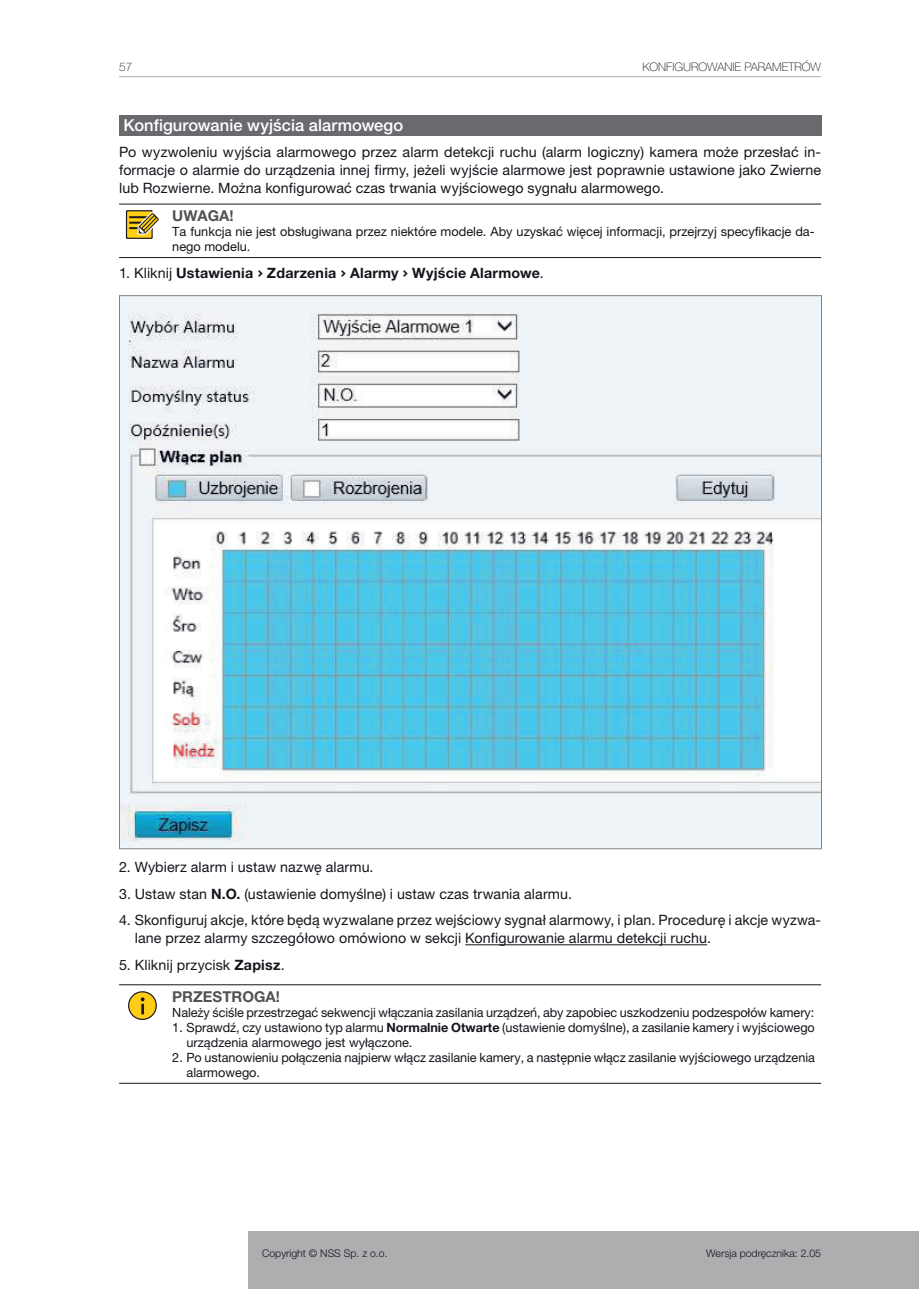
<style>
.page{position:relative;width:919px;height:1289px;background:#fff}
.page>*{position:absolute;margin:0;border:0;box-sizing:border-box;transform-origin:0 0}
.Pogrubienia{font:500 16.5px "Helvetica Neue LT Pro";letter-spacing:.005em;color:#fff}
.UWAGA{font:700 15px "Helvetica Neue LT Pro";color:#505256}
.t1{font:14.25px/18px "Helvetica Neue LT Pro";letter-spacing:.005em;color:#13151b;text-align:justify}
.t2{font:700 14.25px "Helvetica Neue LT Pro";letter-spacing:.015em;color:#13151b}
.Tekst_w_ramce{font:12.75px/15px "Helvetica Neue LT Pro";letter-spacing:-.005em;color:#13151b}
.t3{font:100 11.85px "Helvetica Neue LT Pro";color:#13151b}
.t4{font:300 10.5px "Helvetica Neue LT Pro";color:#13151b}
.s1{font-weight:400}
.s2{font-family:"Nexa";font-weight:800}
.s3{font-weight:700}
</style>
<div class="page">
<div style="left:248px;top:1231px;width:670px;height:57px;background:#adaeb0"></div>
<hr style="left:119px;top:76px;width:702px;height:1px;background:#adaeb0">
<div style="left:119px;top:115px;width:702px;height:21px;background:#696a6e"></div>
<hr style="left:465px;top:944px;width:242px;height:1px;background:#13151b">
<hr style="left:119px;top:204px;width:47px;height:1px;background:#13151b">
<hr style="left:166px;top:204px;width:655px;height:1px;background:#13151b">
<hr style="left:119px;top:257px;width:47px;height:1px;background:#13151b">
<hr style="left:166px;top:257px;width:655px;height:1px;background:#13151b">
<hr style="left:119px;top:984px;width:47px;height:1px;background:#13151b">
<hr style="left:166px;top:984px;width:655px;height:1px;background:#13151b">
<hr style="left:119px;top:1082px;width:47px;height:1px;background:#13151b">
<hr style="left:166px;top:1082px;width:655px;height:1px;background:#13151b">
<svg style="left:126px;top:210px;width:33px;height:29px"></svg>
<svg style="left:128px;top:991px;width:29px;height:28px"></svg>
<img style="left:121px;top:297px;width:698px;height:550px">
<p class="t3" style="left:119px;top:60px;width:15px">57</p>
<p class="t3" style="left:642px;top:60px;width:180px">KONFIGUROWANIE PARAMETRÓW</p>
<p class="Pogrubienia" style="left:123px;top:115px;width:281px">Konfigurowanie wyjścia alarmowego</p>
<p class="t1" style="left:119px;top:143px;width:703px">Po wyzwoleniu wyjścia alarmowego przez alarm detekcji ruchu (alarm logiczny) kamera może przesłać in&shy;formacje o alarmie do urządzenia innej firmy, jeżeli wyjście alarmowe jest poprawnie ustawione jako Zwierne lub Rozwierne. Można konfigurować czas trwania wyjściowego sygnału alarmowego.</p>
<p class="UWAGA" style="left:172px;top:206px;width:63px">UWAGA!</p>
<p class="Tekst_w_ramce" style="left:172px;top:224px;width:644px">Ta funkcja nie jest obsługiwana przez niektóre modele. Aby uzyskać więcej informacji, przejrzyj specyfikacje da&shy;nego modelu.</p>
<p class="t2" style="left:119px;top:264px;width:426px"><span class="s1">1. Kliknij</span> Ustawienia <span class="s2">&gt;</span> Zdarzenia <span class="s2">&gt;</span> Alarmy <span class="s2">&gt;</span> Wyjście Alarmowe<span class="s1">.</span></p>
<p class="t1" style="left:119px;top:858px;width:256px">2. Wybierz alarm i ustaw nazwę alarmu.</p>
<p class="t1" style="left:119px;top:884px;width:454px">3. Ustaw stan <span class="s3">N.O.</span> (ustawienie domyślne) i ustaw czas trwania alarmu.</p>
<p class="t1" style="left:135px;top:911px;width:687px;text-indent:-16px">4. Skonfiguruj akcje, które będą wyzwalane przez wejściowy sygnał alarmowy, i plan. Procedurę i akcje wyzwa&shy;lane przez alarmy szczegółowo omówiono w sekcji Konfigurowanie alarmu detekcji ruchu.</p>
<p class="t1" style="left:119px;top:955px;width:167px">5. Kliknij przycisk <span class="s3">Zapisz</span>.</p>
<p class="UWAGA" style="left:172px;top:987px;width:109px">PRZESTROGA!</p>
<p class="Tekst_w_ramce" style="left:172px;top:1004px;width:643px">Należy ściśle przestrzegać sekwencji włączania zasilania urządzeń, aby zapobiec uszkodzeniu podzespołów kamery:</p>
<p class="Tekst_w_ramce" style="left:186px;top:1019px;width:630px;text-indent:-14px">1. Sprawdź, czy ustawiono typ alarmu <span class="s3">Normalnie Otwarte</span> (ustawienie domyślne), a zasilanie kamery i wyjściowego urządzenia alarmowego jest wyłączone.</p>
<p class="Tekst_w_ramce" style="left:186px;top:1049px;width:630px;text-indent:-14px">2. Po ustanowieniu połączenia najpierw włącz zasilanie kamery, a następnie włącz zasilanie wyjściowego urządzenia alarmowego.</p>
<p class="t4" style="left:262px;top:1246px;width:127px">Copyright © NSS Sp. z o.o.</p>
<p class="t4" style="left:706px;top:1246px;width:116px">Wersja podręcznika: 2.05</p>
</div>
